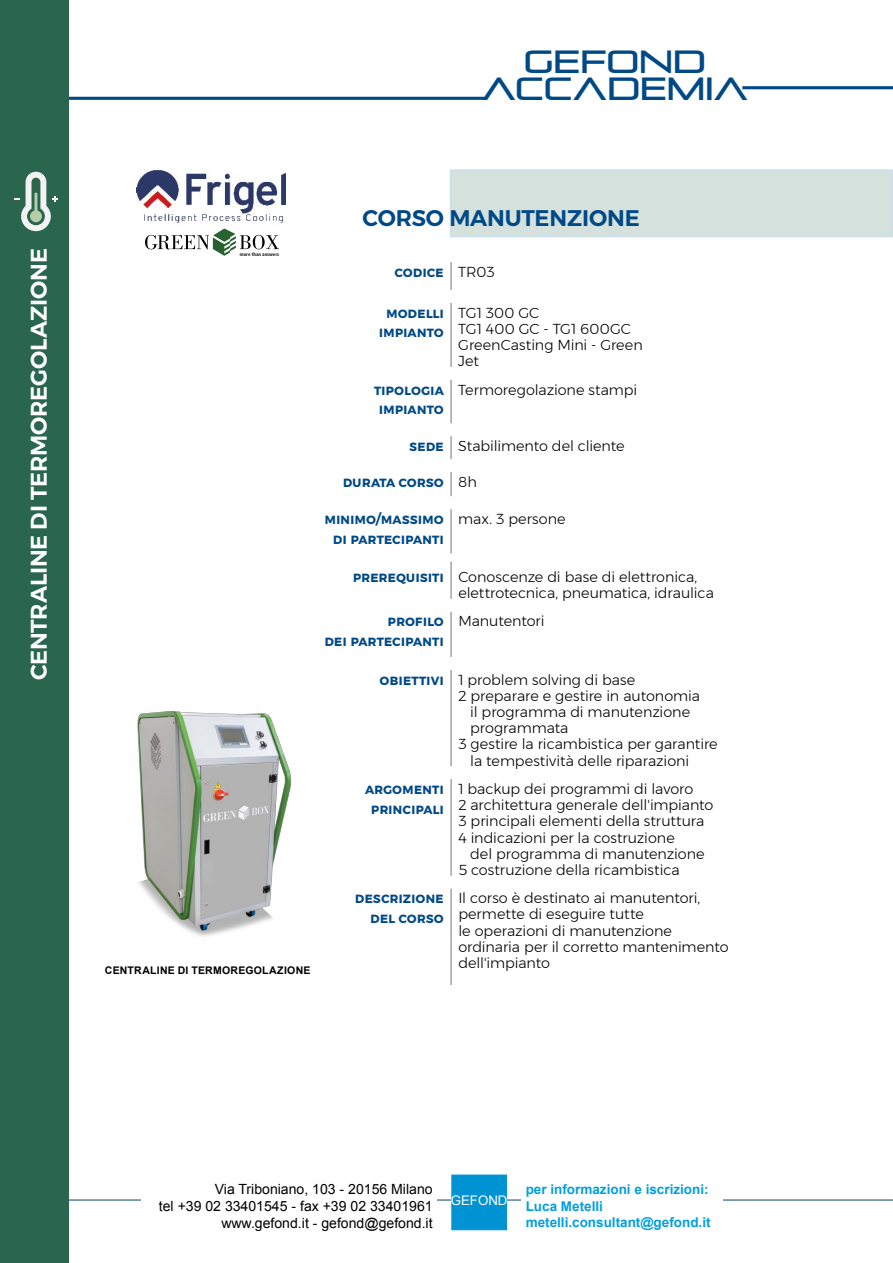
<style>
.page{position:relative;width:893px;height:1263px;background:#fff}
.page>*{position:absolute;margin:0;border:0;box-sizing:border-box;transform-origin:0 0}
.t1{font:31.95px/26.8px "Pirulen Rg";color:#004987;text-align:center}
.t2{font:600 22.5px "Montserrat";letter-spacing:-.005em;color:#fff}
.t3{font:600 22.5px "Montserrat";letter-spacing:-.005em;color:#004987}
.t4{font:300 14.4px/16.2px "Montserrat";letter-spacing:-.005em;color:#000}
.t5{font:600 14.4px/19.8px "Montserrat";letter-spacing:-.005em;color:#004987;text-align:right}
.t6{font:14.1px/17px "Arial";color:#000;text-align:right}
.t7{font:700 13.5px/16.2px "Arial";color:#009fe3}
.t8{font:13.2px "Arial";color:#fff}
.t9{font:700 10.5px "Arial";letter-spacing:.025em;color:#000}
.t10{font:700 condensed 4.95px "Frutiger";color:#020203}
</style>
<div class="page">
<hr style="left:64px;top:1200px;width:829px;height:1px;background:#004765">
<div style="left:141px;top:1175px;width:296px;height:61px;background:#fff"></div>
<div style="left:521px;top:1175px;width:202px;height:61px;background:#fff"></div>
<div style="left:452px;top:1175px;width:55px;height:55px;background:#0093d3;border:1px solid #0093d3"></div>
<hr style="left:742px;top:86px;width:151px;height:3px;background:#004987">
<hr style="left:68px;top:97px;width:417px;height:3px;background:#004987">
<hr style="left:450px;top:561px;width:2px;height:38px;background:#b3b2b2">
<hr style="left:450px;top:611px;width:2px;height:46px;background:#b3b2b2">
<hr style="left:450px;top:670px;width:2px;height:96px;background:#b3b2b2">
<hr style="left:450px;top:779px;width:2px;height:97px;background:#b3b2b2">
<hr style="left:450px;top:888px;width:2px;height:51px;background:#b3b2b2">
<hr style="left:450px;top:939px;width:2px;height:46px;background:#b3b2b2">
<hr style="left:450px;top:262px;width:2px;height:28px;background:#b3b2b2">
<hr style="left:450px;top:303px;width:2px;height:64px;background:#b3b2b2">
<hr style="left:450px;top:380px;width:2px;height:44px;background:#b3b2b2">
<hr style="left:450px;top:436px;width:2px;height:23px;background:#b3b2b2">
<hr style="left:450px;top:472px;width:2px;height:24px;background:#b3b2b2">
<hr style="left:450px;top:509px;width:2px;height:44px;background:#b3b2b2">
<div style="left:450px;top:169px;width:443px;height:68px;background:#d5e1dc"></div>
<div style="left:0;top:0;width:68px;height:1263px;background:#29664d"></div>
<svg style="left:15px;top:172px;width:42px;height:59px"></svg>
<img style="left:137px;top:711px;width:154px;height:226px">
<img style="left:137px;top:170px;width:148px;height:54px">
<svg style="left:145px;top:228px;width:134px;height:28px"></svg>
<h1 class="t1" style="left:482px;top:48px;width:267px">GEFOND<br>ACCADEMIA</h1>
<p class="t2" style="left:21px;top:680px;width:434px;rotate:-90deg">CENTRALINE DI TERMOREGOLAZIONE</p>
<p class="t10" style="left:240px;top:251px;width:41px">more than answers</p>
<p class="t9" style="left:105px;top:963px;width:207px">CENTRALINE DI TERMOREGOLAZIONE</p>
<p class="t3" style="left:362px;top:200px;width:279px">CORSO MANUTENZIONE</p>
<p class="t5" style="left:395px;top:262px;width:51px">codice</p>
<p class="t4" style="left:458px;top:263px;width:38px">TR03</p>
<p class="t5" style="left:386px;top:303px;width:59px">modelli</p>
<p class="t5" style="left:379px;top:322px;width:67px">impianto</p>
<p class="t4" style="left:458px;top:304px;width:83px">TG1 300 GC</p>
<p class="t4" style="left:458px;top:320px;width:186px">TG1 400 GC - TG1 600GC<br>GreenCasting Mini - Green<br>Jet</p>
<p class="t5" style="left:374px;top:379px;width:71px">tipologia</p>
<p class="t5" style="left:379px;top:399px;width:67px">impianto</p>
<p class="t4" style="left:458px;top:381px;width:180px">Termoregolazione stampi</p>
<p class="t5" style="left:409px;top:436px;width:36px">sede</p>
<p class="t4" style="left:458px;top:438px;width:168px">Stabilimento del cliente</p>
<p class="t5" style="left:343px;top:472px;width:103px">durata corso</p>
<p class="t4" style="left:458px;top:473px;width:20px">8h</p>
<p class="t5" style="left:324px;top:509px;width:121px">minimo/massimo</p>
<p class="t5" style="left:333px;top:529px;width:113px">di partecipanti</p>
<p class="t4" style="left:458px;top:510px;width:109px">max. 3 persone</p>
<p class="t5" style="left:353px;top:567px;width:93px">prerequisiti</p>
<p class="t4" style="left:458px;top:568px;width:257px">Conoscenze di base di elettronica, elettrotecnica, pneumatica, idraulica</p>
<p class="t5" style="left:324px;top:611px;width:121px">profilo<br>dei partecipanti</p>
<p class="t4" style="left:458px;top:613px;width:88px">Manutentori</p>
<p class="t5" style="left:380px;top:669px;width:66px">obiettivi</p>
<p class="t4" style="left:458px;top:671px;width:179px">1 problem solving di base</p>
<p class="t4" style="left:458px;top:687px;width:243px">2 preparare e gestire in autonomia</p>
<p class="t4" style="left:470px;top:703px;width:221px">il programma di manutenzione</p>
<p class="t4" style="left:470px;top:720px;width:100px">programmata</p>
<p class="t4" style="left:458px;top:736px;width:261px">3 gestire la ricambistica per garantire</p>
<p class="t4" style="left:470px;top:752px;width:221px">la tempestività delle riparazioni</p>
<p class="t5" style="left:365px;top:779px;width:80px">argomenti</p>
<p class="t5" style="left:371px;top:799px;width:74px">principali</p>
<p class="t4" style="left:458px;top:780px;width:236px">1 backup dei programmi di lavoro</p>
<p class="t4" style="left:458px;top:797px;width:257px">2 architettura generale dell'impianto<br>3 principali elementi della struttura</p>
<p class="t4" style="left:458px;top:829px;width:218px">4 indicazioni per la costruzione</p>
<p class="t4" style="left:458px;top:845px;width:248px;text-indent:12px">del programma di manutenzione<br>5 costruzione della ricambistica</p>
<p class="t5" style="left:355px;top:888px;width:91px">descrizione</p>
<p class="t5" style="left:370px;top:908px;width:75px">del corso</p>
<p class="t4" style="left:458px;top:890px;width:243px">Il corso è destinato ai manutentori, permette di eseguire tutte</p>
<p class="t4" style="left:458px;top:922px;width:272px">le operazioni di manutenzione ordinaria per il corretto mantenimento dell'impianto</p>
<p class="t6" style="left:159px;top:1180px;width:275px">Via Triboniano, 103 - 20156 Milano<br>tel +39 02 33401545 - fax +39 02 33401961 www.gefond.it - gefond@gefond.it</p>
<p class="t7" style="left:526px;top:1182px;width:186px">per informazioni e iscrizioni:<br>Luca Metelli metelli.consultant@gefond.it</p>
<p class="t8" style="left:451px;top:1191px;width:58px">GEFOND</p>
</div>
